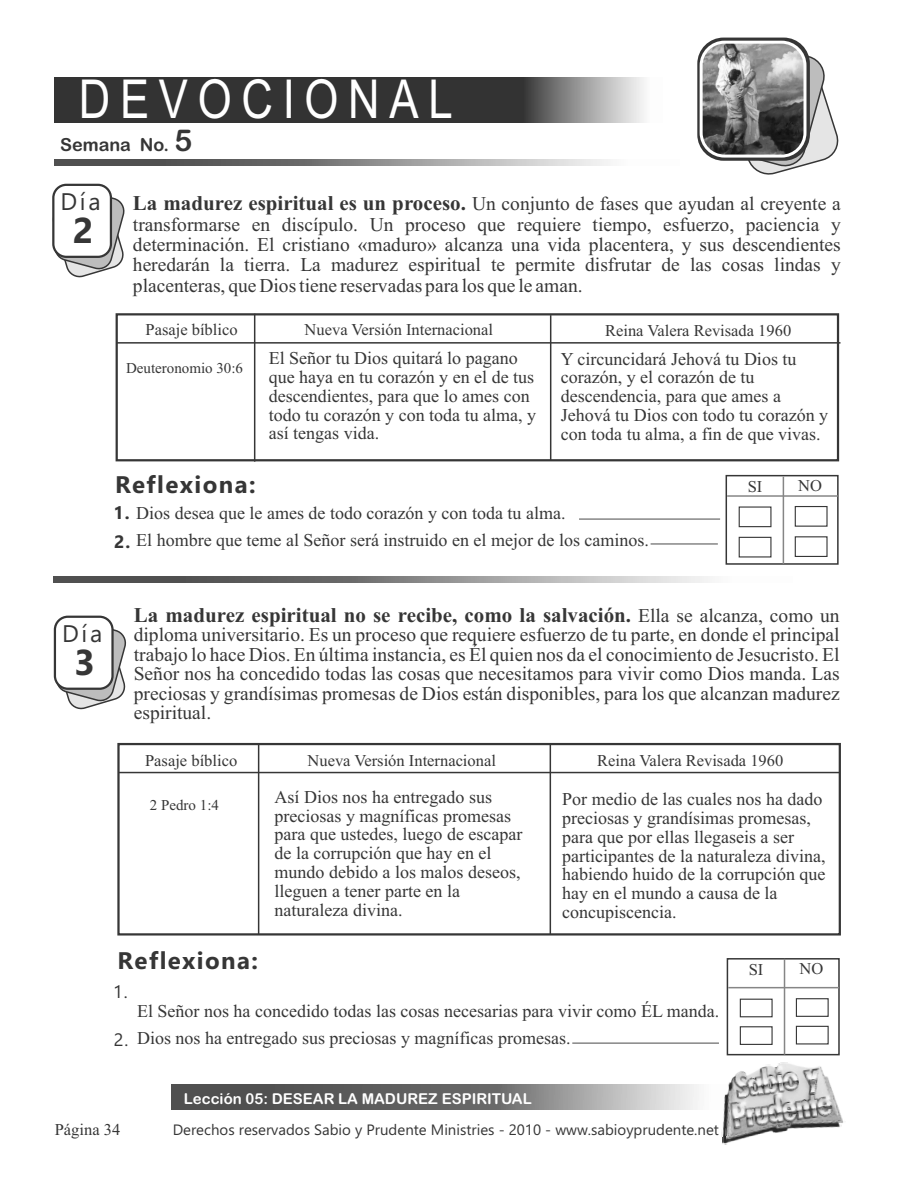
<style>
.page{position:relative;width:918px;height:1188px;background:#fff}
.page>*{position:absolute;margin:0;border:0;box-sizing:border-box;transform-origin:0 0}
.t1{font:53.7px "Arial";letter-spacing:.22em;color:#fff;scale:.81 1}
.t2{font:700 36px "Ebrima";color:#363636}
.t3{font:700 24px "Ebrima";letter-spacing:.06em;color:#363636}
.t4{font:24px "Ebrima";letter-spacing:.115em;color:#363636}
.t5{font:700 21px "Times New Roman";color:#363636}
.t6{font:19.5px/20.4px "Times New Roman";color:#363636;text-align:justify}
.t7{font:18px/18.9px "Times New Roman";color:#363636}
.t8{font:18px "Arial Rounded MT Bold";color:#363636}
.t9{font:18px "Ebrima";color:#363636}
.t10{font:16.5px "Times New Roman";color:#363636}
.t11{font:15px "Ebrima";color:#363636}
.t12{font:15px "Arial Rounded MT Bold";color:#fff}
.t13{font:15px "Times New Roman";color:#363636}
.s1{font-size:30px}
.s2{font-weight:700;font-size:21px}
.s3{font-family:"Ebrima";font-weight:700}
.s4{font-weight:400;font-size:19.5px}
</style>
<div class="page">
<svg style="left:171px;top:1085px;width:528px;height:24px;background:#7b7b7b"></svg>
<img style="left:721px;top:1062px;width:122px;height:79px">
<div style="left:117px;top:743px;width:724px;height:193px;border:2px solid #363636"></div>
<hr style="left:118px;top:772px;width:722px;height:1px;background:#363636">
<hr style="left:258px;top:743px;width:1px;height:191px;background:#363636">
<hr style="left:550px;top:745px;width:1px;height:189px;background:#363636">
<svg style="left:54px;top:77px;width:590px;height:46px;background:#484848"></svg>
<div style="left:116px;top:313px;width:723px;height:148px;border:2px solid #363636"></div>
<svg style="left:57px;top:190px;width:68px;height:88px"></svg>
<div style="left:52px;top:184px;width:60px;height:74px;background:#fff;border:2px solid #363636;border-radius:13px"></div>
<hr style="left:117px;top:342px;width:723px;height:2px;background:#363636">
<hr style="left:254px;top:314px;width:1px;height:148px;background:#363636">
<hr style="left:550px;top:315px;width:1px;height:145px;background:#363636">
<svg style="left:54px;top:160px;width:556px;height:5px;background:#898989"></svg>
<svg style="left:53px;top:622px;width:74px;height:88px"></svg>
<div style="left:54px;top:616px;width:60px;height:74px;background:#fff;border:2px solid #363636;border-radius:13px"></div>
<svg style="left:748px;top:56px;width:91px;height:119px"></svg>
<svg style="left:697px;top:38px;width:113px;height:123px;background:#5a5a5a"></svg>
<img style="left:701px;top:42px;width:104px;height:114px;border-radius:23px">
<div style="left:700px;top:41px;width:106px;height:117px;border:3px solid #fff;border-radius:23px"></div>
<svg style="left:53px;top:577px;width:657px;height:5px;background:#898989"></svg>
<hr style="left:579px;top:518px;width:141px;height:2px;background:#868686">
<hr style="left:651px;top:543px;width:67px;height:2px;background:#868686">
<svg style="left:794px;top:506px;width:34px;height:21px"></svg>
<svg style="left:794px;top:536px;width:34px;height:21px"></svg>
<div style="left:726px;top:475px;width:113px;height:90px;border:2px solid #363636"></div>
<svg style="left:738px;top:506px;width:34px;height:22px"></svg>
<svg style="left:738px;top:536px;width:34px;height:22px"></svg>
<hr style="left:727px;top:495px;width:111px;height:2px;background:#868686">
<hr style="left:783px;top:477px;width:1px;height:87px;background:#868686">
<hr style="left:572px;top:1042px;width:147px;height:2px;background:#868686">
<svg style="left:795px;top:998px;width:34px;height:19px"></svg>
<svg style="left:795px;top:1025px;width:34px;height:20px"></svg>
<div style="left:727px;top:958px;width:113px;height:97px;border:2px solid #363636"></div>
<svg style="left:739px;top:998px;width:34px;height:20px"></svg>
<svg style="left:739px;top:1026px;width:34px;height:19px"></svg>
<hr style="left:728px;top:987px;width:111px;height:1px;background:#868686">
<hr style="left:784px;top:959px;width:1px;height:96px;background:#868686">
<h1 class="t1" style="left:79px;top:79px;width:463px">DEVOCIONAL</h1>
<p class="t8" style="left:60px;top:138px;width:134px">Semana No. <span class="s1">5</span></p>
<h3 class="t4" style="left:60px;top:193px;width:42px">Día</h3>
<h2 class="t2" style="left:73px;top:216px;width:22px">2</h2>
<p class="t6" style="left:133px;top:195px;width:709px"><span class="s2">La madurez espiritual es un proceso.</span> Un conjunto de fases que ayudan al creyente a transformarse en discípulo. Un proceso que requiere tiempo, esfuerzo, paciencia y determinación. El cristiano «maduro» alcanza una vida placentera, y sus descendientes heredarán la tierra. La madurez espiritual te permite disfrutar de las cosas lindas y placenteras, que Dios tiene reservadas para los que le aman.</p>
<p class="t10" style="left:146px;top:323px;width:94px">Pasaje bíblico</p>
<p class="t10" style="left:305px;top:324px;width:190px">Nueva Versión Internacional</p>
<p class="t10" style="left:605px;top:325px;width:188px">Reina Valera Revisada 1960</p>
<p class="t13" style="left:126px;top:362px;width:119px">Deuteronomio 30:6</p>
<p class="t7" style="left:269px;top:350px;width:269px">El Señor tu Dios quitará lo pagano que haya en tu corazón y en el de tus descendientes, para que lo ames con todo tu corazón y con toda tu alma, y así tengas vida.</p>
<p class="t7" style="left:561px;top:351px;width:269px">Y circuncidará Jehová tu Dios tu corazón, y el corazón de tu descendencia, para que ames a<br>Jehová tu Dios con todo tu corazón y con toda tu alma, a fin de que vivas.</p>
<h3 class="t3" style="left:115px;top:475px;width:142px">Reflexiona:</h3>
<p class="t10" style="left:748px;top:480px;width:16px">SI</p>
<p class="t10" style="left:798px;top:479px;width:25px">NO</p>
<p class="t7" style="left:113px;top:505px;width:454px"><span class="s3">1.</span> Dios desea que le ames de todo corazón y con toda tu alma.</p>
<p class="t7" style="left:114px;top:532px;width:536px"><span class="s3">2.</span> El hombre que teme al Señor será instruido en el mejor de los caminos.</p>
<h3 class="t4" style="left:62px;top:625px;width:42px">Día</h3>
<h2 class="t2" style="left:75px;top:648px;width:22px">3</h2>
<p class="t5" style="left:134px;top:607px;width:707px">La madurez espiritual no se recibe, como la salvación. <span class="s4">Ella se alcanza, como un</span></p>
<p class="t6" style="left:134px;top:627px;width:707px;line-height:19.5px">diploma universitario. Es un proceso que requiere esfuerzo de tu parte, en donde el principal trabajo lo hace Dios. En última instancia, es Él quien nos da el conocimiento de Jesucristo. El Señor nos ha concedido todas las cosas que necesitamos para vivir como Dios manda. Las preciosas y grandísimas promesas de Dios están disponibles, para los que alcanzan madurez espiritual.</p>
<p class="t10" style="left:145px;top:754px;width:94px">Pasaje bíblico</p>
<p class="t10" style="left:308px;top:755px;width:190px">Nueva Versión Internacional</p>
<p class="t10" style="left:597px;top:754px;width:188px">Reina Valera Revisada 1960</p>
<p class="t7" style="left:275px;top:789px;width:249px">Así Dios nos ha entregado sus preciosas y magníficas promesas para que ustedes, luego de escapar de la corrupción que hay en el mundo debido a los malos deseos, lleguen a tener parte en la naturaleza divina.</p>
<p class="t7" style="left:562px;top:791px;width:265px">Por medio de las cuales nos ha dado preciosas y grandísimas promesas, para que por ellas llegaseis a ser participantes de la naturaleza divina, habiendo huido de la corrupción que hay en el mundo a causa de la concupiscencia.</p>
<p class="t13" style="left:150px;top:799px;width:71px">2 Pedro 1:4</p>
<h3 class="t3" style="left:118px;top:951px;width:142px">Reflexiona:</h3>
<p class="t9" style="left:113px;top:985px;width:16px">1.</p>
<p class="t9" style="left:114px;top:1033px;width:16px">2.</p>
<p class="t7" style="left:137px;top:999px;width:584px;line-height:27px">El Señor nos ha concedido todas las cosas necesarias para vivir como ÉL manda.<br>Dios nos ha entregado sus preciosas y magníficas promesas.</p>
<p class="t10" style="left:749px;top:963px;width:16px">SI</p>
<p class="t10" style="left:799px;top:962px;width:25px">NO</p>
<p class="t12" style="left:184px;top:1093px;width:349px">Lección 05: DESEAR LA MADUREZ ESPIRITUAL</p>
<p class="t10" style="left:55px;top:1123px;width:67px">Página 34</p>
<p class="t11" style="left:173px;top:1124px;width:548px">Derechos reservados Sabio y Prudente Ministries - 2010 - www.sabioyprudente.net</p>
</div>
